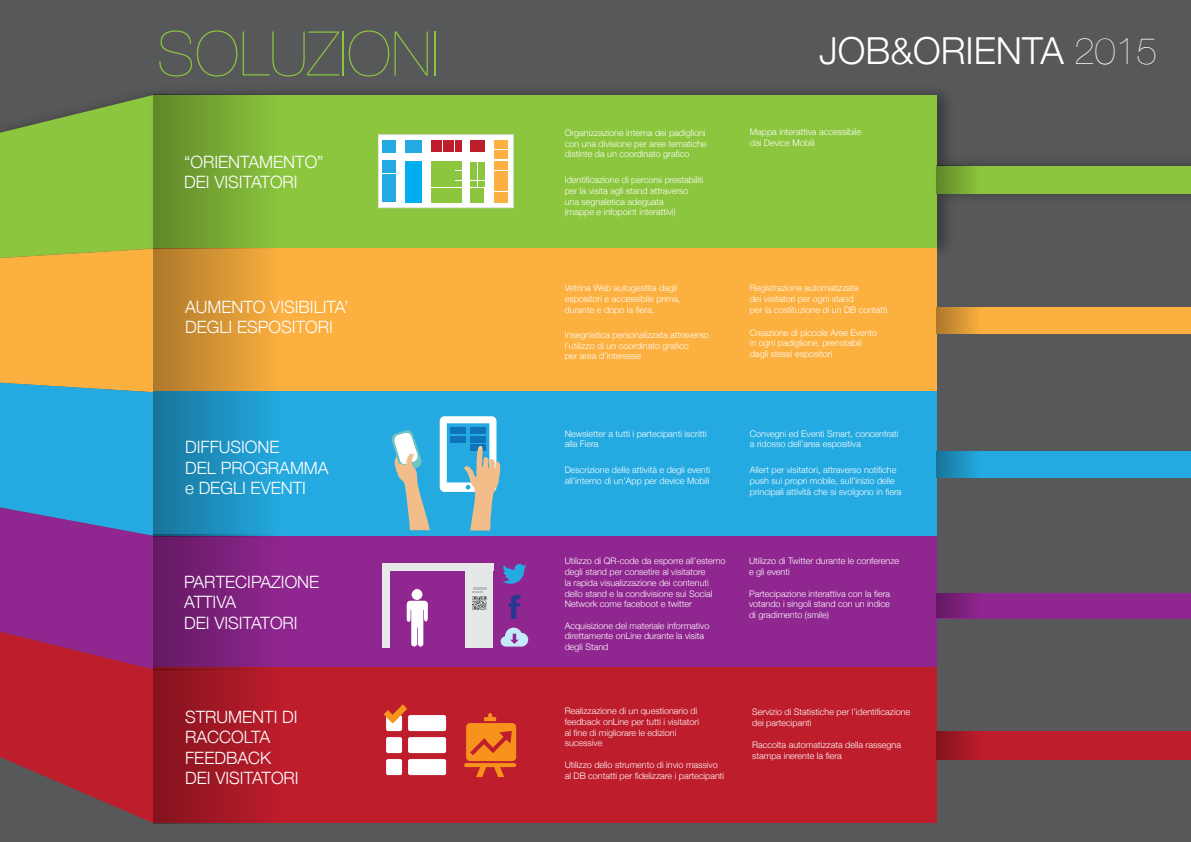
<style>
.page{position:relative;width:1191px;height:842px;background:#57585a}
.page>*{position:absolute;margin:0;border:0;box-sizing:border-box;transform-origin:0 0}
.t1{font:200 61.7px "Helvetica Neue";color:#8bc63e}
.t2{font:300 37.2px "Helvetica Neue";color:#fff}
.t3{font:300 17px/20.4px "Helvetica Neue";color:#fff}
.t4{font:300 9px/10.8px "Helvetica Neue";color:#fff}
.s1{font-weight:200}
</style>
<div class="page">
<div style="left:0;top:80px;width:146px;height:15px;background:#57585a"></div>
<svg style="left:0;top:95px;width:154px;height:728px;background:#937769"></svg>
<img style="left:146px;top:80px;width:813px;height:184px">
<div style="left:154px;top:95px;width:783px;height:153px;background:#8bc63e"></div>
<div style="left:154px;top:249px;width:783px;height:143px;background:#fbb03f"></div>
<div style="left:154px;top:391px;width:783px;height:146px;background:#24aae1"></div>
<div style="left:154px;top:536px;width:783px;height:141px;background:#90268f"></div>
<div style="left:154px;top:668px;width:783px;height:155px;background:#be1d2c"></div>
<div style="left:154px;top:95px;width:185px;height:154px;background:linear-gradient(to right,#648e2c,#94d342)"></div>
<div style="left:154px;top:249px;width:185px;height:142px;background:linear-gradient(to right,#b57e2c,#ffbc43)"></div>
<div style="left:154px;top:392px;width:185px;height:145px;background:linear-gradient(to right,#1979a1,#26b6f0)"></div>
<div style="left:154px;top:535px;width:185px;height:134px;background:linear-gradient(to right,#681a65,#9a2897)"></div>
<div style="left:154px;top:669px;width:185px;height:154px;background:linear-gradient(to right,#89141f,#cb1f2f)"></div>
<div style="left:378px;top:134px;width:136px;height:74px;background:#fff;border:1px solid #e6e7e9"></div>
<div style="left:431px;top:161px;width:23px;height:25px;background:#8bc63e"></div>
<div style="left:455px;top:161px;width:7px;height:9px;background:#8bc63e"></div>
<div style="left:455px;top:171px;width:7px;height:9px;background:#8bc63e"></div>
<svg style="left:455px;top:181px;width:7px;height:5px"></svg>
<div style="left:470px;top:162px;width:7px;height:8px;background:#8bc63e"></div>
<div style="left:470px;top:171px;width:7px;height:9px;background:#8bc63e"></div>
<div style="left:470px;top:181px;width:7px;height:6px;background:#8bc63e"></div>
<div style="left:478px;top:162px;width:6px;height:8px;background:#8bc63e"></div>
<div style="left:478px;top:171px;width:6px;height:9px;background:#8bc63e"></div>
<svg style="left:478px;top:181px;width:6px;height:6px"></svg>
<div style="left:431px;top:188px;width:31px;height:15px;background:#8bc63e"></div>
<div style="left:470px;top:188px;width:14px;height:15px;background:#8bc63e"></div>
<div style="left:406px;top:161px;width:16px;height:42px;background:#00aeef"></div>
<div style="left:382px;top:161px;width:14px;height:12px;background:#24aae1"></div>
<div style="left:382px;top:174px;width:14px;height:13px;background:#24aae1"></div>
<div style="left:382px;top:187px;width:14px;height:15px;background:#24aae1"></div>
<div style="left:406px;top:140px;width:16px;height:12px;background:#24aae1"></div>
<div style="left:382px;top:140px;width:14px;height:12px;background:#24aae1"></div>
<div style="left:431px;top:147px;width:11px;height:5px;background:#be1d2c"></div>
<div style="left:443px;top:147px;width:11px;height:5px;background:#be1d2c"></div>
<svg style="left:455px;top:147px;width:7px;height:5px"></svg>
<div style="left:431px;top:140px;width:11px;height:6px;background:#be1d2c"></div>
<div style="left:443px;top:140px;width:11px;height:6px;background:#be1d2c"></div>
<div style="left:455px;top:140px;width:7px;height:6px;background:#be1d2c"></div>
<div style="left:470px;top:147px;width:14px;height:5px;background:#be1d2c"></div>
<div style="left:470px;top:140px;width:14px;height:6px;background:#be1d2c"></div>
<div style="left:494px;top:140px;width:6px;height:9px;background:#fbb03f"></div>
<div style="left:494px;top:150px;width:6px;height:9px;background:#fbb03f"></div>
<div style="left:501px;top:140px;width:7px;height:9px;background:#fbb03f"></div>
<div style="left:501px;top:150px;width:7px;height:9px;background:#fbb03f"></div>
<div style="left:494px;top:161px;width:6px;height:9px;background:#fbb03f"></div>
<div style="left:494px;top:171px;width:6px;height:8px;background:#fbb03f"></div>
<div style="left:501px;top:161px;width:7px;height:9px;background:#fbb03f"></div>
<div style="left:501px;top:171px;width:7px;height:8px;background:#fbb03f"></div>
<div style="left:494px;top:192px;width:13px;height:11px;background:#fbb03f"></div>
<div style="left:494px;top:180px;width:13px;height:11px;background:#fbb03f"></div>
<svg style="left:440px;top:416px;width:61px;height:114px"></svg>
<svg style="left:392px;top:430px;width:38px;height:100px"></svg>
<div style="left:465px;top:563px;width:28px;height:85px;background:#e6e7e9"></div>
<div style="left:386px;top:563px;width:107px;height:8px;background:#e6e7e9"></div>
<div style="left:382px;top:563px;width:8px;height:85px;background:#e6e7e9"></div>
<svg style="left:406px;top:589px;width:22px;height:58px"></svg>
<hr style="left:472px;top:587px;width:14px;height:3px;background:#bcbdc0">
<svg style="left:472px;top:591px;width:14px;height:19px"></svg>
<svg style="left:502px;top:564px;width:25px;height:20px"></svg>
<svg style="left:508px;top:594px;width:12px;height:25px"></svg>
<svg style="left:500px;top:628px;width:28px;height:18px"></svg>
<svg style="left:384px;top:704px;width:62px;height:71px"></svg>
<svg style="left:464px;top:713px;width:52px;height:64px"></svg>
<img style="left:936px;top:151px;width:255px;height:58px">
<div style="left:937px;top:166px;width:254px;height:27px;background:#8bc63e"></div>
<div style="left:937px;top:166px;width:62px;height:27px;background:linear-gradient(to right,#648d2c,#93d142)"></div>
<div style="left:937px;top:307px;width:254px;height:26px;background:#fbb03f"></div>
<div style="left:937px;top:307px;width:62px;height:26px;background:linear-gradient(to right,#b47d2c,#ffba43)"></div>
<div style="left:937px;top:451px;width:254px;height:26px;background:#24aae1"></div>
<div style="left:937px;top:451px;width:62px;height:26px;background:linear-gradient(to right,#1979a1,#26b4ee)"></div>
<div style="left:937px;top:594px;width:254px;height:25px;background:#90268f"></div>
<div style="left:937px;top:593px;width:62px;height:25px;background:linear-gradient(to right,#671a66,#982897)"></div>
<div style="left:937px;top:731px;width:254px;height:28px;background:#be1d2c"></div>
<div style="left:937px;top:732px;width:62px;height:27px;background:linear-gradient(to right,#88141f,#c91f2f)"></div>
<h1 class="t1" style="left:157px;top:6px;width:283px">SOLUZIONI</h1>
<h3 class="t3" style="left:184px;top:150px;width:141px">“ORIENTAMENTO”<br>DEI VISITATORI</h3>
<h3 class="t3" style="left:185px;top:295px;width:165px">AUMENTO VISIBILITA’<br>DEGLI ESPOSITORI</h3>
<p class="t4" style="left:564px;top:127px;width:143px;text-align:justify">Organizzazione interna dei padiglioni con una divisione per aree tematiche distinte da un coordinato grafico</p>
<p class="t4" style="left:564px;top:174px;width:140px">Identificazione di percorsi prestabiliti per la visita agli stand attraverso una segnaletica adeguata<br>(mappe e infopoint interattivi)</p>
<p class="t4" style="left:564px;top:282px;width:118px">Vetrina Web autogestita dagli espositori e accessibile prima, durante e dopo la fiera.</p>
<p class="t4" style="left:564px;top:328px;width:146px">Insegnistica personalizzata attraverso l’utilizzo di un coordinato grafico<br>per area d’interesse</p>
<h2 class="t2" style="left:819px;top:21px;width:339px">JOB&amp;ORIENTA <span class="s1">2015</span></h2>
<p class="t4" style="left:750px;top:126px;width:113px">Mappa interattiva accessibile dai Device Mobili</p>
<p class="t4" style="left:750px;top:282px;width:139px">Registrazione automatizzata<br>dei visitatori per ogni stand<br>per la costituzione di un DB contatti</p>
<p class="t4" style="left:750px;top:326px;width:129px">Creazione di piccole Aree Evento in ogni padiglione, prenotabili dagli stessi espositori</p>
<h3 class="t3" style="left:185px;top:436px;width:145px">DIFFUSIONE<br>DEL PROGRAMMA e DEGLI EVENTI</h3>
<p class="t4" style="left:564px;top:427px;width:144px">Newsletter a tutti i partecipanti iscritti alla Fiera</p>
<p class="t4" style="left:564px;top:464px;width:147px">Descrizione delle attività e degli eventi all’interno di un’App per device Mobili</p>
<p class="t4" style="left:750px;top:427px;width:150px">Convegni ed Eventi Smart, concentrati a ridosso dell’area espositiva</p>
<p class="t4" style="left:750px;top:464px;width:153px">Allert per visitatori, attraverso notifiche push sui propri mobile, sull’inizio delle principali attività che si svolgono in fiera</p>
<h3 class="t3" style="left:184px;top:570px;width:137px">PARTECIPAZIONE<br>ATTIVA<br>DEI VISITATORI</h3>
<p class="t4" style="left:564px;top:555px;width:162px">Utilizzo di QR-code da esporre all’esterno degli stand per consetire al visitatore<br>la rapida visualizzazione dei contenuti dello stand e la condivisione sui Social Network come faceboot e twitter</p>
<p class="t4" style="left:564px;top:619px;width:146px">Acquisizione del materiale informativo direttamente onLine durante la visita degli Stand</p>
<h3 class="t3" style="left:185px;top:705px;width:115px">STRUMENTI DI<br>RACCOLTA<br>FEEDBACK<br>DEI VISITATORI</h3>
<p class="t4" style="left:564px;top:705px;width:136px">Realizzazione di un questionario di feedback onLine per tutti i visitatori al fine di migliorare le edizioni sucessive</p>
<p class="t4" style="left:564px;top:759px;width:161px">Utilizzo dello strumento di invio massivo al DB contatti per fidelizzare i partecipanti</p>
<p class="t4" style="left:749px;top:555px;width:152px">Utilizzo di Twitter durante le conferenze e gli eventi</p>
<p class="t4" style="left:749px;top:587px;width:143px;text-align:justify">Partecipazione interattiva con la fiera votando i singoli stand con un indice di gradimento (smile)</p>
<p class="t4" style="left:752px;top:706px;width:160px">Servizio di Statistiche per l’identificazione dei partecipanti</p>
<p class="t4" style="left:752px;top:739px;width:150px">Raccolta automatizzata della rassegna stampa inerente la fiera</p>
</div>
